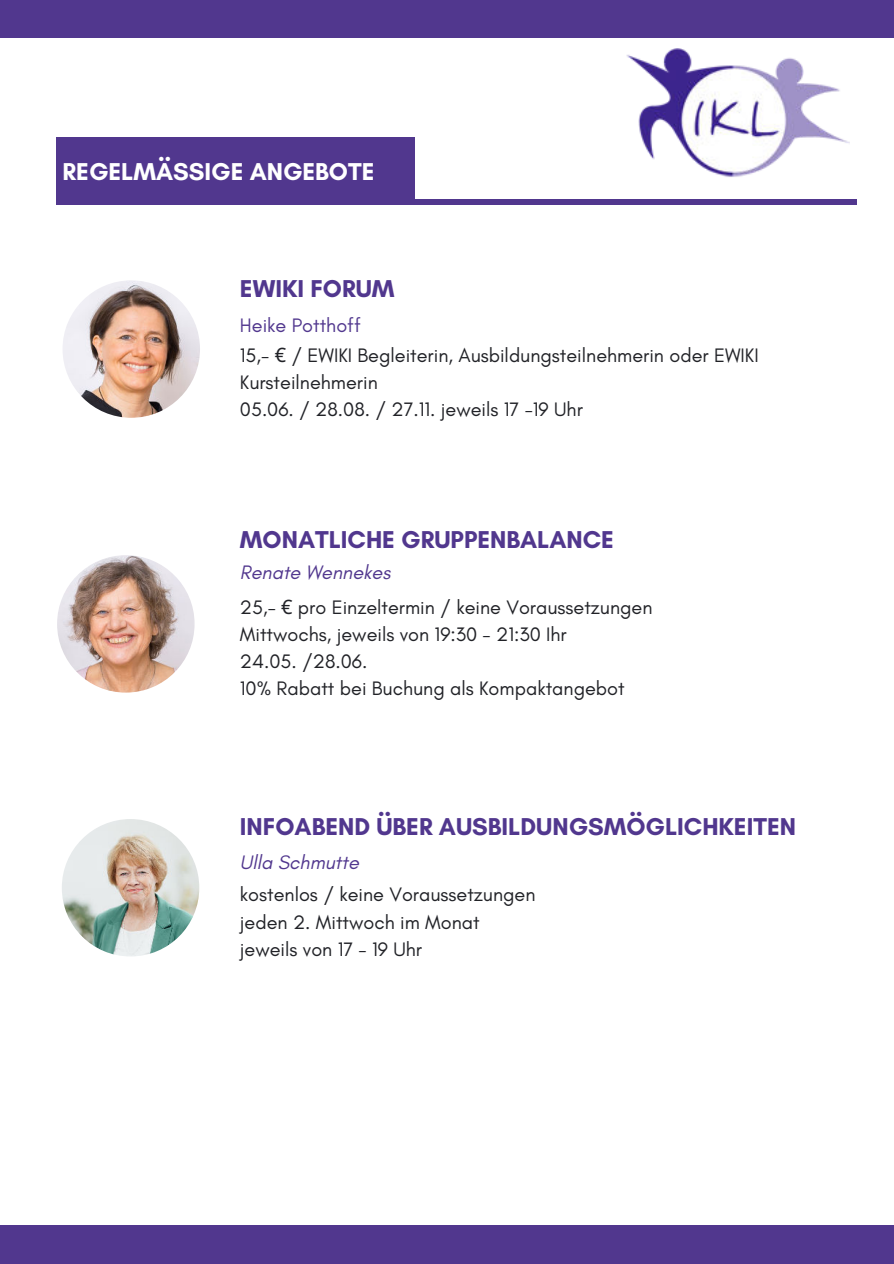
<style>
.page{position:relative;width:894px;height:1264px;background:#fff}
.page>*{position:absolute;margin:0;border:0;box-sizing:border-box;transform-origin:0 0}
.t1{font:700 24.9px "Glacial Indifference";color:#51378e}
.t2{font:700 24.9px "Glacial Indifference";color:#fff}
.t3{font:19.8px/27px "Glacial Indifference";color:#212227}
.t4{font:19.8px "Glacial Indifference";color:#51378e}
.t5{font:italic 19.8px "Glacial Indifference";color:#51378e}
.s1{font-family:"Noto Sans"}
.s2{font-style:italic;color:#51378e}
</style>
<div class="page">
<div style="left:0;top:1225px;width:893px;height:38px;background:#51378e"></div>
<div style="left:0;top:0;width:893px;height:38px;background:#51378e"></div>
<img style="left:626px;top:49px;width:223px;height:128px">
<div style="left:57px;top:199px;width:799px;height:6px;background:#51378e"></div>
<div style="left:57px;top:137px;width:358px;height:67px;background:#51378e"></div>
<img style="left:57px;top:555px;width:137px;height:137px;border-radius:50%">
<img style="left:62px;top:819px;width:137px;height:137px;border-radius:50%">
<img style="left:62px;top:280px;width:138px;height:138px;border-radius:50%">
<p class="t2" style="left:62px;top:156px;width:313px">REGELMÄSSIGE ANGEBOTE</p>
<p class="t1" style="left:240px;top:273px;width:156px">EWIKI FORUM</p>
<p class="t4" style="left:240px;top:315px;width:122px">Heike Potthoff</p>
<p class="t3" style="left:240px;top:342px;width:520px">15,- <span class="s1">€</span> / EWIKI Begleiterin, Ausbildungsteilnehmerin oder EWIKI<br>Kursteilnehmerin<br>05.06. / 28.08. / 27.11. jeweils 17 -19 Uhr</p>
<p class="t1" style="left:240px;top:524px;width:375px">MONATLICHE GRUPPENBALANCE</p>
<p class="t3" style="left:240px;top:555px;width:414px;line-height:34.7px"><span class="s2">Renate Wennekes<br></span>25,- <span class="s1">€</span> pro Einzeltermin / keine Voraussetzungen</p>
<p class="t3" style="left:240px;top:621px;width:386px">Mittwochs, jeweils von 19:30 - 21:30 Ihr<br>24.05. /28.06.<br>10% Rabatt bei Buchung als Kompaktangebot</p>
<p class="t1" style="left:240px;top:810px;width:557px">INFOABEND ÜBER AUSBILDUNGSMÖGLICHKEITEN</p>
<p class="t5" style="left:240px;top:850px;width:120px">Ulla Schmutte</p>
<p class="t3" style="left:240px;top:881px;width:297px">kostenlos / keine Voraussetzungen jeden 2. Mittwoch im Monat jeweils von 17 - 19 Uhr</p>
</div>
